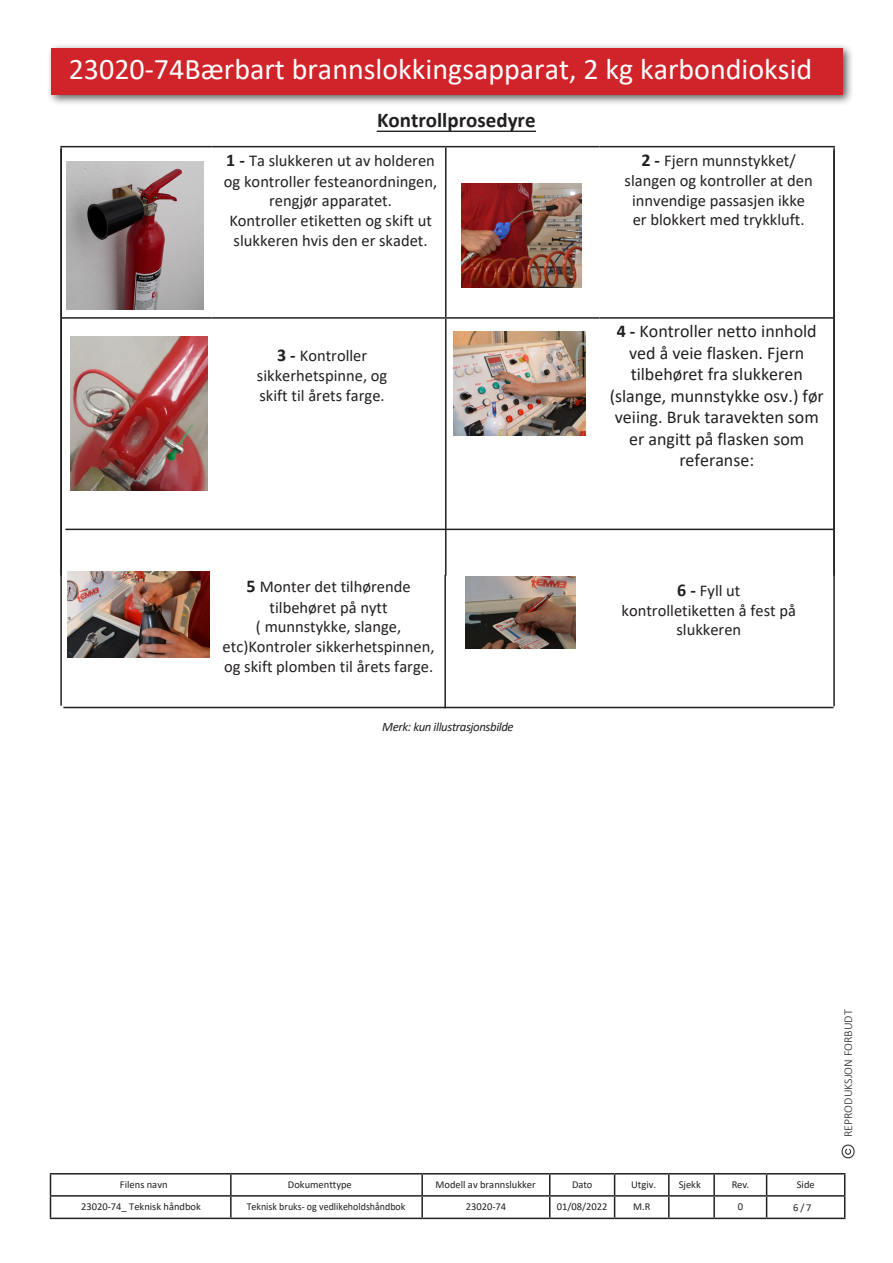
<style>
.page{position:relative;width:893px;height:1263px;background:#fff}
.page>*{position:absolute;margin:0;border:0;box-sizing:border-box;transform-origin:0 0}
.t1{font:30px "Calibri";color:#fff}
.codice_tabella{font:700 21px "Calibri";color:#231f20}
.codice_tabella-2{font:18px/21.5px "Calibri";color:#231f20;text-align:center}
.codice_tabella-3{font:16.5px/19.8px "Calibri";color:#231f20;text-align:center}
.codice_tabella-4{font:italic 12.75px "Calibri";letter-spacing:-.03em;color:#231f20}
.t2{font:300 12px "Calibri";color:#231f20}
.codice_tabella-5{font:10.5px "Calibri";color:#231f20}
.codice_tabella-6{font:10.5px "Calibri";color:#231f20;scale:.95 1}
.s1{font-weight:700;font-size:18px}
.s2{font-weight:700}
</style>
<div class="page">
<div style="left:46px;top:43px;width:808px;height:63px;background:#231f20;opacity:.75"></div>
<div style="left:52px;top:48px;width:791px;height:46px;background:#d1232a"></div>
<hr style="left:50px;top:1173px;width:181px;height:1px;background:#231f20">
<hr style="left:231px;top:1173px;width:191px;height:1px;background:#231f20">
<hr style="left:230px;top:1174px;width:2px;height:21px;background:#231f20">
<hr style="left:422px;top:1173px;width:128px;height:1px;background:#231f20">
<hr style="left:421px;top:1174px;width:2px;height:21px;background:#231f20">
<hr style="left:550px;top:1173px;width:65px;height:1px;background:#231f20">
<hr style="left:615px;top:1173px;width:54px;height:1px;background:#231f20">
<hr style="left:669px;top:1173px;width:45px;height:1px;background:#231f20">
<hr style="left:668px;top:1174px;width:2px;height:21px;background:#231f20">
<hr style="left:714px;top:1173px;width:53px;height:1px;background:#231f20">
<hr style="left:713px;top:1174px;width:2px;height:21px;background:#231f20">
<hr style="left:767px;top:1173px;width:78px;height:1px;background:#231f20">
<hr style="left:50px;top:1195px;width:181px;height:1px;background:#231f20">
<svg style="left:50px;top:1174px;width:1px;height:43px"></svg>
<hr style="left:231px;top:1195px;width:191px;height:1px;background:#231f20">
<hr style="left:230px;top:1196px;width:2px;height:21px;background:#231f20">
<hr style="left:422px;top:1195px;width:128px;height:1px;background:#231f20">
<hr style="left:421px;top:1196px;width:2px;height:21px;background:#231f20">
<hr style="left:550px;top:1195px;width:65px;height:1px;background:#231f20">
<svg style="left:549px;top:1174px;width:1px;height:43px"></svg>
<hr style="left:615px;top:1195px;width:54px;height:1px;background:#231f20">
<svg style="left:614px;top:1174px;width:1px;height:43px"></svg>
<hr style="left:669px;top:1195px;width:45px;height:1px;background:#231f20">
<hr style="left:668px;top:1196px;width:2px;height:21px;background:#231f20">
<hr style="left:714px;top:1195px;width:53px;height:1px;background:#231f20">
<hr style="left:713px;top:1196px;width:2px;height:21px;background:#231f20">
<hr style="left:767px;top:1195px;width:78px;height:1px;background:#231f20">
<svg style="left:766px;top:1174px;width:1px;height:43px"></svg>
<svg style="left:844px;top:1174px;width:1px;height:43px"></svg>
<hr style="left:50px;top:1217px;width:181px;height:2px;background:#231f20">
<hr style="left:231px;top:1217px;width:191px;height:2px;background:#231f20">
<hr style="left:422px;top:1217px;width:128px;height:2px;background:#231f20">
<hr style="left:550px;top:1217px;width:65px;height:2px;background:#231f20">
<hr style="left:615px;top:1217px;width:54px;height:2px;background:#231f20">
<hr style="left:669px;top:1217px;width:45px;height:2px;background:#231f20">
<hr style="left:714px;top:1217px;width:53px;height:2px;background:#231f20">
<hr style="left:767px;top:1217px;width:78px;height:2px;background:#231f20">
<img style="left:841px;top:1144px;width:14px;height:15px">
<svg style="left:62px;top:147px;width:772px;height:562px"></svg>
<hr style="left:60px;top:146px;width:152px;height:1px;background:#231f20">
<hr style="left:60px;top:147px;width:2px;height:170px;background:#231f20">
<hr style="left:212px;top:146px;width:234px;height:1px;background:#231f20">
<hr style="left:60px;top:317px;width:152px;height:2px;background:#231f20">
<hr style="left:212px;top:317px;width:234px;height:2px;background:#231f20">
<hr style="left:60px;top:149px;width:3px;height:557px;background:#231f20">
<hr style="left:63px;top:706px;width:770px;height:3px;background:#231f20">
<hr style="left:446px;top:146px;width:154px;height:1px;background:#231f20">
<hr style="left:445px;top:147px;width:1px;height:170px;background:#231f20">
<hr style="left:600px;top:146px;width:235px;height:1px;background:#231f20">
<hr style="left:833px;top:147px;width:2px;height:170px;background:#231f20">
<hr style="left:446px;top:317px;width:154px;height:2px;background:#231f20">
<hr style="left:445px;top:319px;width:1px;height:257px;background:#231f20">
<hr style="left:600px;top:317px;width:235px;height:2px;background:#231f20">
<hr style="left:444px;top:575px;width:2px;height:133px;background:#231f20">
<hr style="left:833px;top:150px;width:2px;height:556px;background:#231f20">
<img style="left:465px;top:577px;width:111px;height:71px">
<img style="left:461px;top:183px;width:121px;height:104px">
<img style="left:71px;top:337px;width:136px;height:154px">
<img style="left:453px;top:332px;width:132px;height:103px">
<img style="left:68px;top:571px;width:141px;height:87px">
<img style="left:66px;top:161px;width:137px;height:149px">
<hr style="left:65px;top:528px;width:768px;height:3px;background:#231f20">
<hr style="left:377px;top:131px;width:159px;height:1px;background:#231f20">
<h1 class="t1" style="left:69px;top:48px;width:745px">23020-74Bærbart brannslokkingsapparat, 2 kg karbondioksid</h1>
<p class="codice_tabella" style="left:377px;top:105px;width:160px">Kontrollprosedyre</p>
<p class="codice_tabella-3" style="left:224px;top:150px;width:215px"><span class="s1">1 -</span> Ta slukkeren ut av holderen og kontroller festeanordningen, rengjør apparatet.<br>Kontroller etiketten og skift ut slukkeren hvis den er skadet.</p>
<p class="codice_tabella-3" style="left:625px;top:150px;width:190px"><span class="s1">2 -</span> Fjern munnstykket/ slangen og kontroller at den innvendige passasjen ikke er blokkert med trykkluft.</p>
<p class="codice_tabella-3" style="left:257px;top:345px;width:132px"><span class="s1">3 -</span> Kontroller sikkerhetspinne, og skift til årets farge.</p>
<p class="codice_tabella-2" style="left:610px;top:320px;width:216px"><span class="s2">4 -</span> Kontroller netto innhold ved å veie flasken. Fjern tilbehøret fra slukkeren (slange, munnstykke osv.) før veiing. Bruk taravekten som er angitt på flasken som referanse:</p>
<p class="codice_tabella-3" style="left:223px;top:577px;width:213px"><span class="s1">5</span> Monter det tilhørende tilbehøret på nytt<br>( munnstykke, slange, etc)Kontroler sikkerhetspinnen, og skift plomben til årets farge.</p>
<p class="codice_tabella-3" style="left:622px;top:580px;width:176px"><span class="s1">6 -</span> Fyll ut kontrolletiketten å fest på slukkeren</p>
<p class="codice_tabella-4" style="left:382px;top:718px;width:133px">Merk: kun illustrasjonsbilde</p>
<p class="codice_tabella-5" style="left:120px;top:1177px;width:49px">Filens navn</p>
<p class="codice_tabella-5" style="left:288px;top:1177px;width:65px">Dokumenttype</p>
<p class="codice_tabella-5" style="left:436px;top:1177px;width:102px">Modell av brannslukker</p>
<p class="codice_tabella-5" style="left:572px;top:1177px;width:22px">Dato</p>
<p class="codice_tabella-5" style="left:631px;top:1177px;width:27px">Utgiv.</p>
<p class="codice_tabella-5" style="left:679px;top:1177px;width:24px">Sjekk</p>
<p class="codice_tabella-5" style="left:732px;top:1177px;width:19px">Rev.</p>
<p class="codice_tabella-5" style="left:797px;top:1177px;width:19px">Side</p>
<p class="codice_tabella-5" style="left:81px;top:1199px;width:121px">23020-74_ Teknisk håndbok</p>
<p class="codice_tabella-6" style="left:247px;top:1199px;width:169px">Teknisk bruks- og vedlikeholdshåndbok</p>
<p class="codice_tabella-5" style="left:466px;top:1199px;width:42px">23020-74</p>
<p class="codice_tabella-5" style="left:557px;top:1199px;width:52px">01/08/2022</p>
<p class="codice_tabella-5" style="left:633px;top:1199px;width:19px">M.R</p>
<p class="codice_tabella-5" style="left:738px;top:1199px;width:7px">0</p>
<p class="codice_tabella-5" style="left:793px;top:1200px;width:20px">6 / 7</p>
<p class="t2" style="left:841px;top:1137px;width:129px;rotate:-90deg">REPRODUKSJON FORBUDT</p>
</div>
